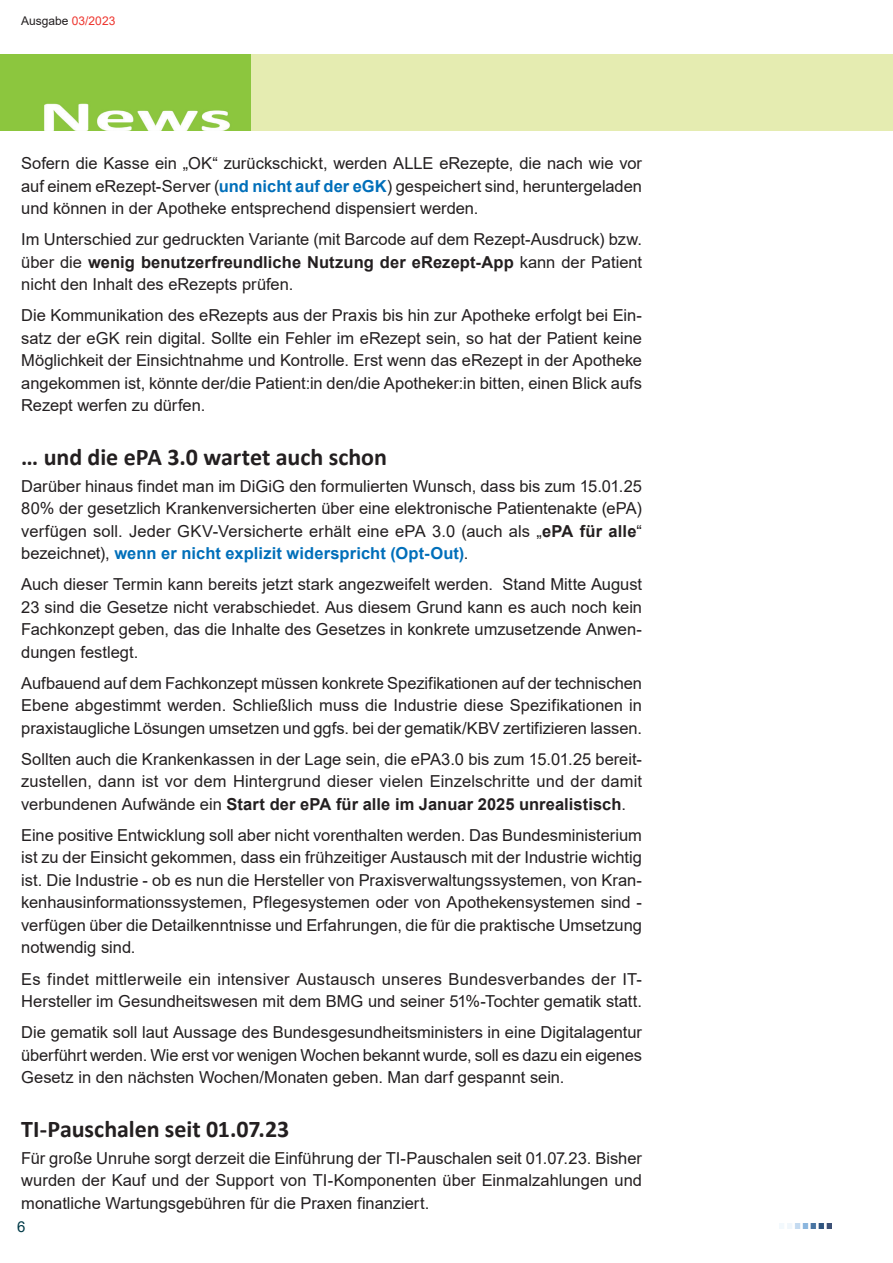
<style>
.page{position:relative;width:893px;height:1263px;background:#fff}
.page>*{position:absolute;margin:0;border:0;box-sizing:border-box;transform-origin:0 0}
.Leitartikel_ueb{font:700 24px "Calibri";letter-spacing:-.005em;color:#231f20}
.Leitartikel_fließ{font:16.5px/22.5px "Arial";color:#231f20;text-align:justify}
.t1{font:15px "Arial";color:#003a47}
.t2{font:12px "Arial";color:#231f20}
.s1{color:#ee342d}
.s2{font-weight:700;color:#006fba}
.s3{font-weight:700}
</style>
<div class="page">
<img style="left:779px;top:1224px;width:52px;height:5px">
<div style="left:0;top:54px;width:893px;height:77px;background:#e5ecb1"></div>
<img style="left:0;top:54px;width:251px;height:77px">
<p class="t2" style="left:21px;top:12px;width:96px">Ausgabe <span class="s1">03/2023</span></p>
<p class="Leitartikel_fließ" style="left:21px;top:152px;width:622px">Sofern die Kasse ein „OK“ zurückschickt, werden ALLE eRezepte, die nach wie vor auf einem eRezept-Server (<span class="s2">und nicht auf der eGK</span>) gespeichert sind, heruntergeladen und können in der Apotheke entsprechend dispensiert werden.</p>
<p class="Leitartikel_fließ" style="left:21px;top:228px;width:622px">Im Unterschied zur gedruckten Variante (mit Barcode auf dem Rezept-Ausdruck) bzw. über die <span class="s3">wenig benutzerfreundliche Nutzung der eRezept-App</span> kann der Patient nicht den Inhalt des eRezepts prüfen.</p>
<p class="Leitartikel_fließ" style="left:21px;top:304px;width:622px">Die Kommunikation des eRezepts aus der Praxis bis hin zur Apotheke erfolgt bei Ein&shy;satz der eGK rein digital. Sollte ein Fehler im eRezept sein, so hat der Patient keine Möglichkeit der Einsichtnahme und Kontrolle. Erst wenn das eRezept in der Apotheke angekommen ist, könnte der/die Patient:in den/die Apotheker:in bitten, einen Blick aufs Rezept werfen zu dürfen.</p>
<p class="Leitartikel_ueb" style="left:21px;top:440px;width:367px">… und die ePA 3.0 wartet auch schon</p>
<p class="Leitartikel_fließ" style="left:21px;top:475px;width:622px">Darüber hinaus findet man im DiGiG den formulierten Wunsch, dass bis zum 15.01.25<br>80% der gesetzlich Krankenversicherten über eine elektronische Patientenakte (ePA) verfügen soll. Jeder GKV-Versicherte erhält eine ePA 3.0 (auch als „<span class="s3">ePA für alle</span>“ bezeichnet), <span class="s2">wenn er nicht explizit widerspricht (Opt-Out)</span>.</p>
<p class="Leitartikel_fließ" style="left:21px;top:573px;width:622px">Auch dieser Termin kann bereits jetzt stark angezweifelt werden. Stand Mitte August 23 sind die Gesetze nicht verabschiedet. Aus diesem Grund kann es auch noch kein Fachkonzept geben, das die Inhalte des Gesetzes in konkrete umzusetzende Anwen&shy;dungen festlegt.</p>
<p class="Leitartikel_fließ" style="left:21px;top:672px;width:622px">Aufbauend auf dem Fachkonzept müssen konkrete Spezifikationen auf der technischen Ebene abgestimmt werden. Schließlich muss die Industrie diese Spezifikationen in praxistaugliche Lösungen umsetzen und ggfs. bei der gematik/KBV zertifizieren lassen.</p>
<p class="Leitartikel_fließ" style="left:21px;top:748px;width:622px">Sollten auch die Krankenkassen in der Lage sein, die ePA3.0 bis zum 15.01.25 bereit&shy;zustellen, dann ist vor dem Hintergrund dieser vielen Einzelschritte und der damit verbundenen Aufwände ein <span class="s3">Start der ePA für alle im Januar 2025 unrealistisch</span>.</p>
<p class="Leitartikel_fließ" style="left:21px;top:824px;width:622px">Eine positive Entwicklung soll aber nicht vorenthalten werden. Das Bundesministerium ist zu der Einsicht gekommen, dass ein frühzeitiger Austausch mit der Industrie wichtig ist. Die Industrie - ob es nun die Hersteller von Praxisverwaltungssystemen, von Kran&shy;kenhausinformationssystemen, Pflegesystemen oder von Apothekensystemen sind - verfügen über die Detailkenntnisse und Erfahrungen, die für die praktische Umsetzung notwendig sind.</p>
<p class="Leitartikel_fließ" style="left:21px;top:967px;width:622px">Es findet mittlerweile ein intensiver Austausch unseres Bundesverbandes der IT-<br>Hersteller im Gesundheitswesen mit dem BMG und seiner 51%-Tochter gematik statt.</p>
<p class="Leitartikel_fließ" style="left:21px;top:1021px;width:622px">Die gematik soll laut Aussage des Bundesgesundheitsministers in eine Digitalagentur überführt werden. Wie erst vor wenigen Wochen bekannt wurde, soll es dazu ein eigenes Gesetz in den nächsten Wochen/Monaten geben. Man darf gespannt sein.</p>
<p class="Leitartikel_ueb" style="left:21px;top:1112px;width:270px">TI-Pauschalen seit 01.07.23</p>
<p class="Leitartikel_fließ" style="left:21px;top:1146px;width:622px">Für große Unruhe sorgt derzeit die Einführung der TI-Pauschalen seit 01.07.23. Bisher wurden der Kauf und der Support von TI-Komponenten über Einmalzahlungen und monatliche Wartungsgebühren für die Praxen finanziert.</p>
<p class="t1" style="left:17px;top:1216px;width:10px">6</p>
</div>
